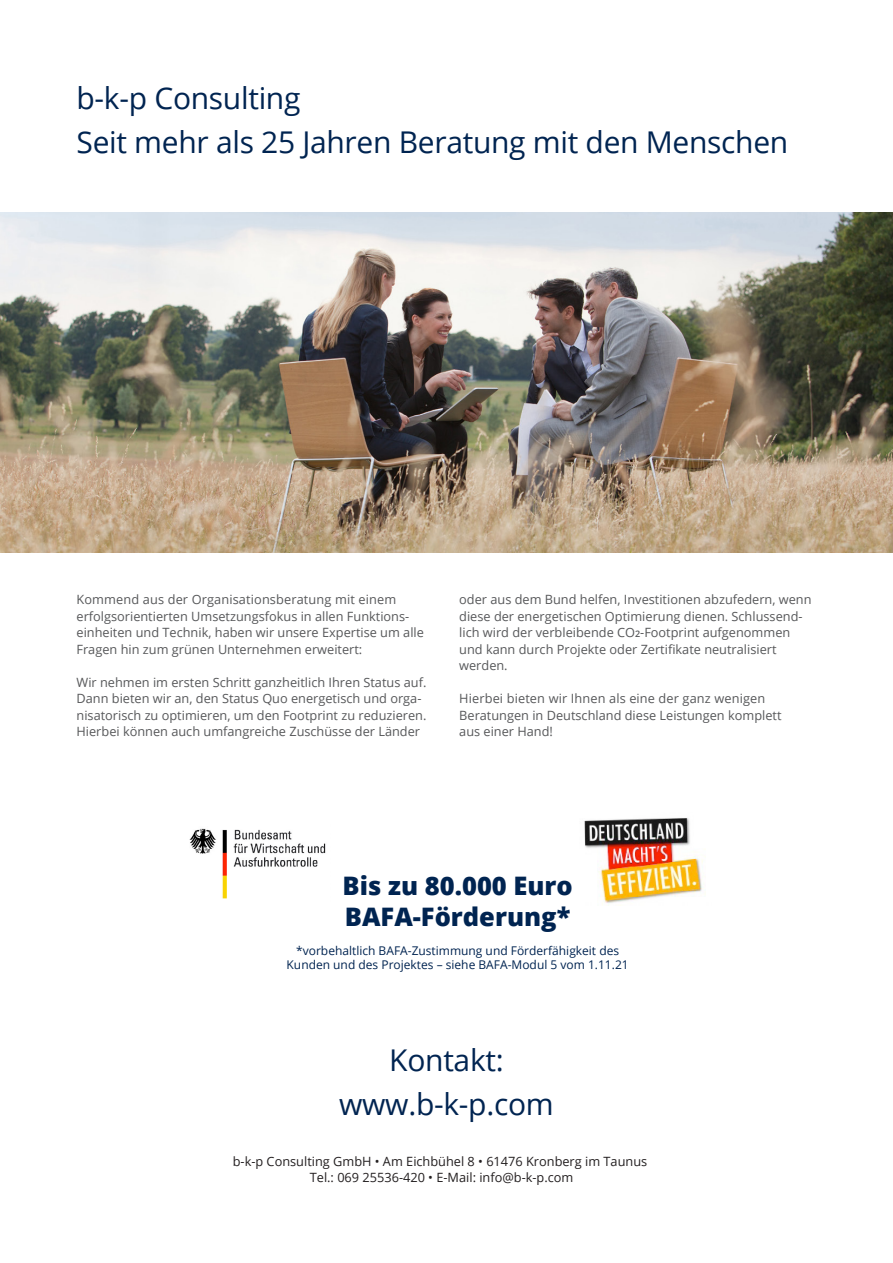
<style>
.page{position:relative;width:893px;height:1263px;background:#fff}
.page>*{position:absolute;margin:0;border:0;box-sizing:border-box;transform-origin:0 0}
.t1{font:30px "Open Sans";letter-spacing:-.01em;color:#002451}
.t2{font:800 25.5px "Open Sans";color:#002451}
.t3{font:12.75px/16.5px "Open Sans";color:#57585a}
.t4{font:12.75px "Open Sans";color:#231f20}
.t5{font:12px/14.4px "Open Sans";color:#002451;text-align:center}
.s1{font-weight:600;font-size:9px}
</style>
<div class="page">
<img style="left:0;top:213px;width:893px;height:340px">
<img style="left:584px;top:818px;width:122px;height:87px">
<img style="left:189px;top:828px;width:137px;height:71px">
<p class="t1" style="left:77px;top:78px;width:225px">b-k-p Consulting</p>
<p class="t1" style="left:77px;top:121px;width:713px">Seit mehr als 25 Jahren Beratung mit den Menschen</p>
<p class="t3" style="left:77px;top:591px;width:349px">Kommend aus der Organisationsberatung mit einem erfolgsorientierten Umsetzungsfokus in allen Funktions&shy;einheiten und Technik, haben wir unsere Expertise um alle Fragen hin zum grünen Unternehmen erweitert:</p>
<p class="t3" style="left:77px;top:673px;width:351px">Wir nehmen im ersten Schritt ganzheitlich Ihren Status auf.<br>Dann bieten wir an, den Status Quo energetisch und orga&shy;nisatorisch zu optimieren, um den Footprint zu reduzieren.<br>Hierbei können auch umfangreiche Zuschüsse der Länder</p>
<p class="t3" style="left:459px;top:591px;width:354px">oder aus dem Bund helfen, Investitionen abzufedern, wenn diese der energetischen Optimierung dienen. Schlussend&shy;lich wird der verbleibende CO<span class="s1">2</span>-Footprint aufgenommen und kann durch Projekte oder Zertifikate neutralisiert werden.</p>
<p class="t3" style="left:459px;top:690px;width:324px">Hierbei bieten wir Ihnen als eine der ganz wenigen<br>Beratungen in Deutschland diese Leistungen komplett aus einer Hand!</p>
<p class="t2" style="left:342px;top:866px;width:232px">Bis zu 80.000 Euro</p>
<p class="t2" style="left:345px;top:897px;width:227px">BAFA-Förderung*</p>
<p class="t5" style="left:287px;top:943px;width:344px">*vorbehaltlich BAFA-Zustimmung und Förderfähigkeit des<br>Kunden und des Projektes – siehe BAFA-Modul 5 vom 1.11.21</p>
<p class="t1" style="left:389px;top:1040px;width:116px">Kontakt:</p>
<p class="t1" style="left:339px;top:1083px;width:216px">www.b-k-p.com</p>
<p class="t4" style="left:233px;top:1152px;width:416px">b-k-p Consulting GmbH • Am Eichbühel 8 • 61476 Kronberg im Taunus</p>
<p class="t4" style="left:310px;top:1169px;width:265px">Tel.: 069 25536-420 • E-Mail: info@b-k-p.com</p>
</div>
